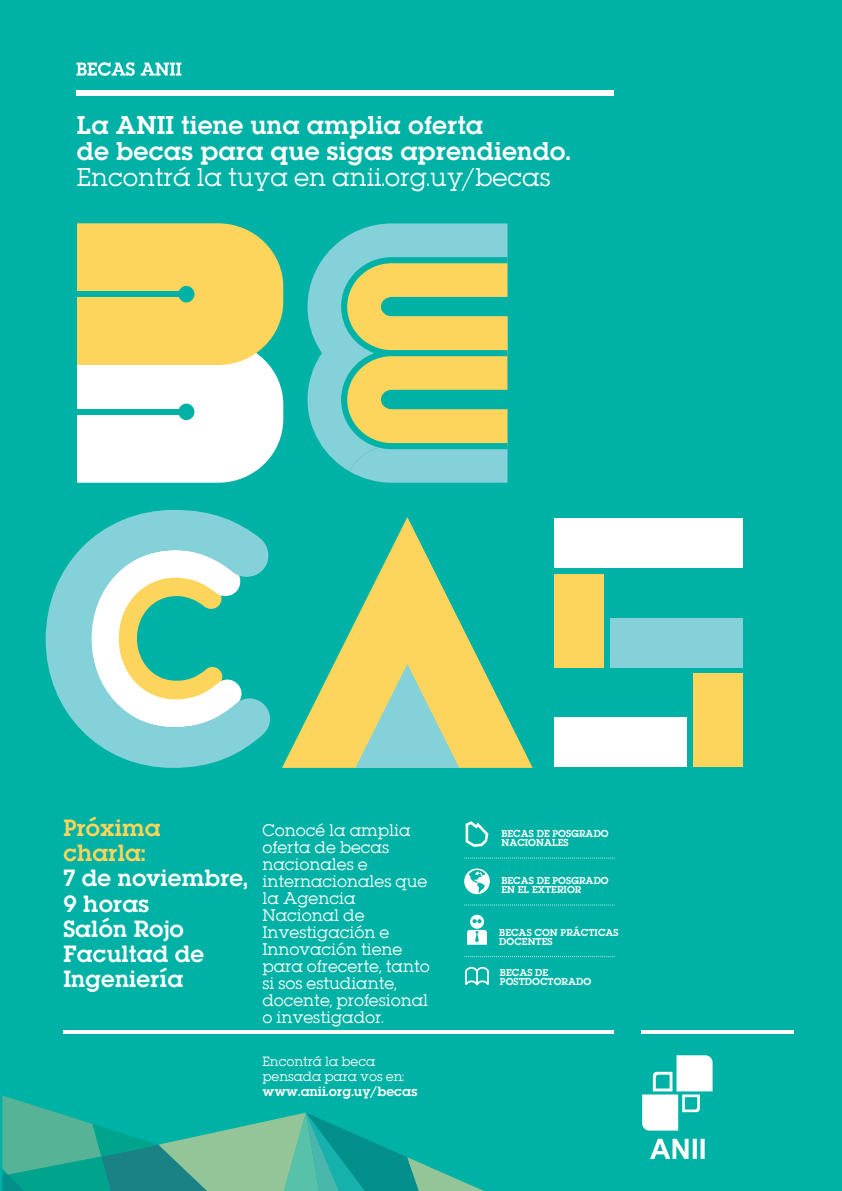
<style>
.page{position:relative;width:842px;height:1191px;background:#00b2a5}
.page>*{position:absolute;margin:0;border:0;box-sizing:border-box;transform-origin:0 0}
.t1{font:23px/26px "Lubalin Demi";color:#fff}
.t2{font:23px "Lubalin";color:#fff}
.t3{font:21px/25.2px "Lubalin Demi";color:#fff}
.t4{font:21px/25.2px "Lubalin Demi";color:#fed55c}
.t5{font:15px/17px "Lubalin";color:#fff}
.t6{font:12px/15px "Lubalin";color:#fff}
.t7{font:12px "Lubalin Demi";color:#fff}
.t8{font:9px/9px "Lubalin Demi";color:#fff}
</style>
<div class="page">
<svg style="left:2px;top:1095px;width:482px;height:96px"></svg>
<svg style="left:642px;top:1055px;width:70px;height:75px"></svg>
<svg style="left:650px;top:1138px;width:55px;height:21px"></svg>
<div style="left:76px;top:90px;width:538px;height:5px;background:#fff"></div>
<hr style="left:63px;top:1030px;width:551px;height:3px;background:#fff">
<hr style="left:641px;top:1030px;width:152px;height:3px;background:#fff">
<svg style="left:76px;top:62px;width:59px;height:14px"></svg>
<svg style="left:141px;top:63px;width:40px;height:13px"></svg>
<div style="left:554px;top:518px;width:189px;height:50px;background:#fff"></div>
<div style="left:610px;top:617px;width:133px;height:50px;background:#84d1d9"></div>
<div style="left:554px;top:574px;width:50px;height:93px;background:#fed55c"></div>
<div style="left:554px;top:717px;width:133px;height:50px;background:#fff"></div>
<svg style="left:46px;top:510px;width:224px;height:258px"></svg>
<svg style="left:77px;top:223px;width:206px;height:260px;background:#f1e5a6"></svg>
<div style="left:77px;top:291px;width:117px;height:6px;background:#00b2a5"></div>
<div style="left:178px;top:286px;width:16px;height:16px;background:#00b2a5;border-radius:50%"></div>
<div style="left:77px;top:409px;width:117px;height:6px;background:#00b2a5"></div>
<div style="left:178px;top:403px;width:16px;height:17px;background:#00b2a5;border-radius:50%"></div>
<svg style="left:282px;top:517px;width:251px;height:251px"></svg>
<svg style="left:355px;top:664px;width:104px;height:104px;background:#c1d29a"></svg>
<div style="left:693px;top:673px;width:50px;height:94px;background:#fed55c"></div>
<svg style="left:307px;top:223px;width:200px;height:260px"></svg>
<svg style="left:464px;top:857px;width:150px;height:1px"></svg>
<svg style="left:464px;top:904px;width:150px;height:1px"></svg>
<svg style="left:464px;top:956px;width:150px;height:1px"></svg>
<svg style="left:466px;top:821px;width:22px;height:26px"></svg>
<svg style="left:464px;top:868px;width:26px;height:26px"></svg>
<svg style="left:467px;top:914px;width:20px;height:30px"></svg>
<svg style="left:465px;top:966px;width:24px;height:19px"></svg>
<h1 class="t1" style="left:77px;top:112px;width:495px">La ANII tiene una amplia oferta<br>de becas para que sigas aprendiendo.</h1>
<h1 class="t2" style="left:77px;top:161px;width:475px">Encontrá la tuya en anii.org.uy/becas</h1>
<h2 class="t4" style="left:63px;top:815px;width:99px">Próxima charla:</h2>
<h2 class="t3" style="left:63px;top:865px;width:186px">7 de noviembre,<br>9 horas<br>Salón Rojo<br>Facultad de<br>Ingeniería</h2>
<p class="t5" style="left:262px;top:822px;width:169px">Conocé la amplia oferta de becas nacionales e internacionales que la Agencia<br>Nacional de<br>Investigación e<br>Innovación tiene para ofrecerte, tanto si sos estudiante, docente, profesional o investigador.</p>
<p class="t6" style="left:262px;top:1053px;width:143px">Encontrá la beca pensada para vos en:</p>
<p class="t7" style="left:262px;top:1082px;width:157px">www.anii.org.uy/becas</p>
<p class="t8" style="left:501px;top:828px;width:109px">BECAS DE POSGRADO<br>NACIONALES</p>
<p class="t8" style="left:501px;top:876px;width:109px">BECAS DE POSGRADO<br>EN EL EXTERIOR</p>
<p class="t8" style="left:499px;top:928px;width:121px">BECAS CON PRÁCTICAS<br>DOCENTES</p>
<p class="t8" style="left:500px;top:968px;width:93px">BECAS DE<br>POSTDOCTORADO</p>
</div>
